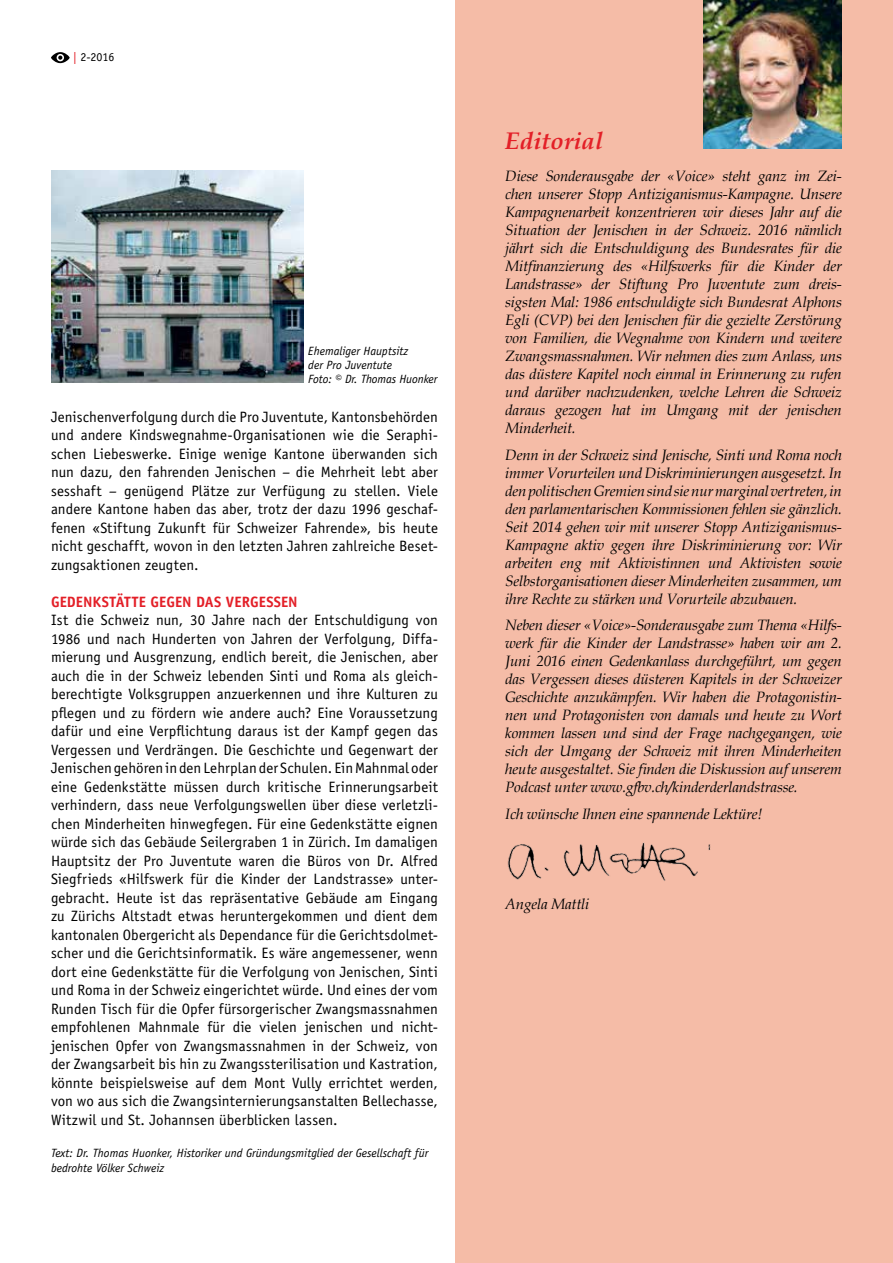
<style>
.page{position:relative;width:893px;height:1263px;background:#fff}
.page>*{position:absolute;margin:0;border:0;box-sizing:border-box;transform-origin:0 0}
.t1{font:italic 700 24px "Book Antiqua";color:#e31f27}
.t2{font:15px/18.5px "Officina Sans Std";letter-spacing:.005em;color:#000;text-align:justify}
.t3{font:italic 15px/18px "Book Antiqua";letter-spacing:-.01em;color:#000;text-align:justify}
.t4{font:700 15px "Officina Sans Std";letter-spacing:.005em;color:#e31f27}
.t5{font:italic 12px/14.4px "Officina Sans Std";color:#000}
.t6{font:12px "Officina Sans Std";color:#000}
.s1{color:#e31f27}
.s2{font-style:normal}
.s3{font-style:italic}
</style>
<div class="page">
<div style="left:455px;top:0;width:438px;height:1263px;background:#f5bca7"></div>
<img style="left:507px;top:842px;width:204px;height:39px">
<img style="left:703px;top:0;width:139px;height:149px">
<img style="left:51px;top:170px;width:252px;height:213px">
<svg style="left:51px;top:52px;width:19px;height:11px"></svg>
<p class="t6" style="left:73px;top:50px;width:43px"><span class="s1">|</span> 2-2016</p>
<p class="t5" style="left:308px;top:343px;width:130px">Ehemaliger Hauptsitz<br>der Pro Juventute<br>Foto: <span class="s2">©</span> Dr. Thomas Huonker</p>
<p class="t2" style="left:51px;top:407px;width:388px">Jenischenverfolgung durch die Pro Juventute, Kantonsbehörden und andere Kindswegnahme-Organisationen wie die Seraphi&shy;schen Liebeswerke. Einige wenige Kantone überwanden sich nun dazu, den fahrenden Jenischen <span class="s3">–</span> die Mehrheit lebt aber sesshaft <span class="s3">–</span> genügend Plätze zur Verfügung zu stellen. Viele andere Kantone haben das aber, trotz der dazu 1996 geschaf&shy;fenen «Stiftung Zukunft für Schweizer Fahrende», bis heute nicht geschafft, wovon in den letzten Jahren zahlreiche Beset&shy;zungsaktionen zeugten.</p>
<p class="t4" style="left:51px;top:592px;width:248px">GEDENKSTÄTTE GEGEN DAS VERGESSEN</p>
<p class="t2" style="left:51px;top:611px;width:388px">Ist die Schweiz nun, 30 Jahre nach der Entschuldigung von 1986 und nach Hunderten von Jahren der Verfolgung, Diffa&shy;mierung und Ausgrenzung, endlich bereit, die Jenischen, aber auch die in der Schweiz lebenden Sinti und Roma als gleich&shy;berechtigte Volksgruppen anzuerkennen und ihre Kulturen zu pflegen und zu fördern wie andere auch? Eine Voraussetzung dafür und eine Verpflichtung daraus ist der Kampf gegen das Vergessen und Verdrängen. Die Geschichte und Gegenwart der Jenischen gehören in den Lehrplan der Schulen. Ein Mahnmal oder eine Gedenkstätte müssen durch kritische Erinnerungsarbeit verhindern, dass neue Verfolgungswellen über diese verletzli&shy;chen Minderheiten hinwegfegen. Für eine Gedenkstätte eignen würde sich das Gebäude Seilergraben 1 in Zürich. Im damaligen Hauptsitz der Pro Juventute waren die Büros von Dr. Alfred Siegfrieds «Hilfswerk für die Kinder der Landstrasse» unter&shy;gebracht. Heute ist das repräsentative Gebäude am Eingang zu Zürichs Altstadt etwas heruntergekommen und dient dem kantonalen Obergericht als Dependance für die Gerichtsdolmet&shy;scher und die Gerichtsinformatik. Es wäre angemessener, wenn dort eine Gedenkstätte für die Verfolgung von Jenischen, Sinti und Roma in der Schweiz eingerichtet würde. Und eines der vom Runden Tisch für die Opfer fürsorgerischer Zwangsmassnahmen empfohlenen Mahnmale für die vielen jenischen und nicht&shy;jenischen Opfer von Zwangsmassnahmen in der Schweiz, von der Zwangsarbeit bis hin zu Zwangssterilisation und Kastration, könnte beispielsweise auf dem Mont Vully errichtet werden, von wo aus sich die Zwangsinternierungsanstalten Bellechasse, Witzwil und St. Johannsen überblicken lassen.</p>
<p class="t5" style="left:51px;top:1146px;width:379px">Text: Dr. Thomas Huonker, Historiker und Gründungsmitglied der Gesellschaft für bedrohte Völker Schweiz</p>
<h1 class="t1" style="left:505px;top:124px;width:99px">Editorial</h1>
<p class="t3" style="left:505px;top:166px;width:338px">Diese Sonderausgabe der «Voice» steht ganz im Zei&shy;chen unserer Stopp Antiziganismus-Kampagne. Unsere Kampagnenarbeit konzentrieren wir dieses Jahr auf die Situation der Jenischen in der Schweiz. 2016 nämlich jährt sich die Entschuldigung des Bundesrates für die Mitfinanzierung des «Hilfswerks für die Kinder der Landstrasse» der Stiftung Pro Juventute zum dreis&shy;sigsten Mal: 1986 entschuldigte sich Bundesrat Alphons Egli (CVP) bei den Jenischen für die gezielte Zerstörung von Familien, die Wegnahme von Kindern und weitere Zwangsmassnahmen. Wir nehmen dies zum Anlass, uns das düstere Kapitel noch einmal in Erinnerung zu rufen und darüber nachzudenken, welche Lehren die Schweiz daraus gezogen hat im Umgang mit der jenischen Minderheit.</p>
<p class="t3" style="left:505px;top:445px;width:338px">Denn in der Schweiz sind Jenische, Sinti und Roma noch immer Vorurteilen und Diskriminierungen ausgesetzt. In den politischen Gremien sind sie nur marginal vertreten, in den parlamentarischen Kommissionen fehlen sie gänzlich.<br>Seit 2014 gehen wir mit unserer Stopp Antiziganismus-Kampagne aktiv gegen ihre Diskriminierung vor: Wir arbeiten eng mit Aktivistinnen und Aktivisten sowie Selbstorganisationen dieser Minderheiten zusammen, um ihre Rechte zu stärken und Vorurteile abzubauen.</p>
<p class="t3" style="left:505px;top:615px;width:338px">Neben dieser «Voice»-Sonderausgabe zum Thema «Hilfs&shy;werk für die Kinder der Landstrasse» haben wir am 2.<br>Juni 2016 einen Gedenkanlass durchgeführt, um gegen das Vergessen dieses düsteren Kapitels in der Schweizer Geschichte anzukämpfen. Wir haben die Protagonistin&shy;nen und Protagonisten von damals und heute zu Wort kommen lassen und sind der Frage nachgegangen, wie sich der Umgang der Schweiz mit ihren Minderheiten heute ausgestaltet. Sie finden die Diskussion auf unserem Podcast unter www.gfbv.ch/kinderderlandstrasse.</p>
<p class="t3" style="left:505px;top:804px;width:259px">Ich wünsche Ihnen eine spannende Lektüre!</p>
<p class="t3" style="left:505px;top:894px;width:86px">Angela Mattli</p>
</div>
